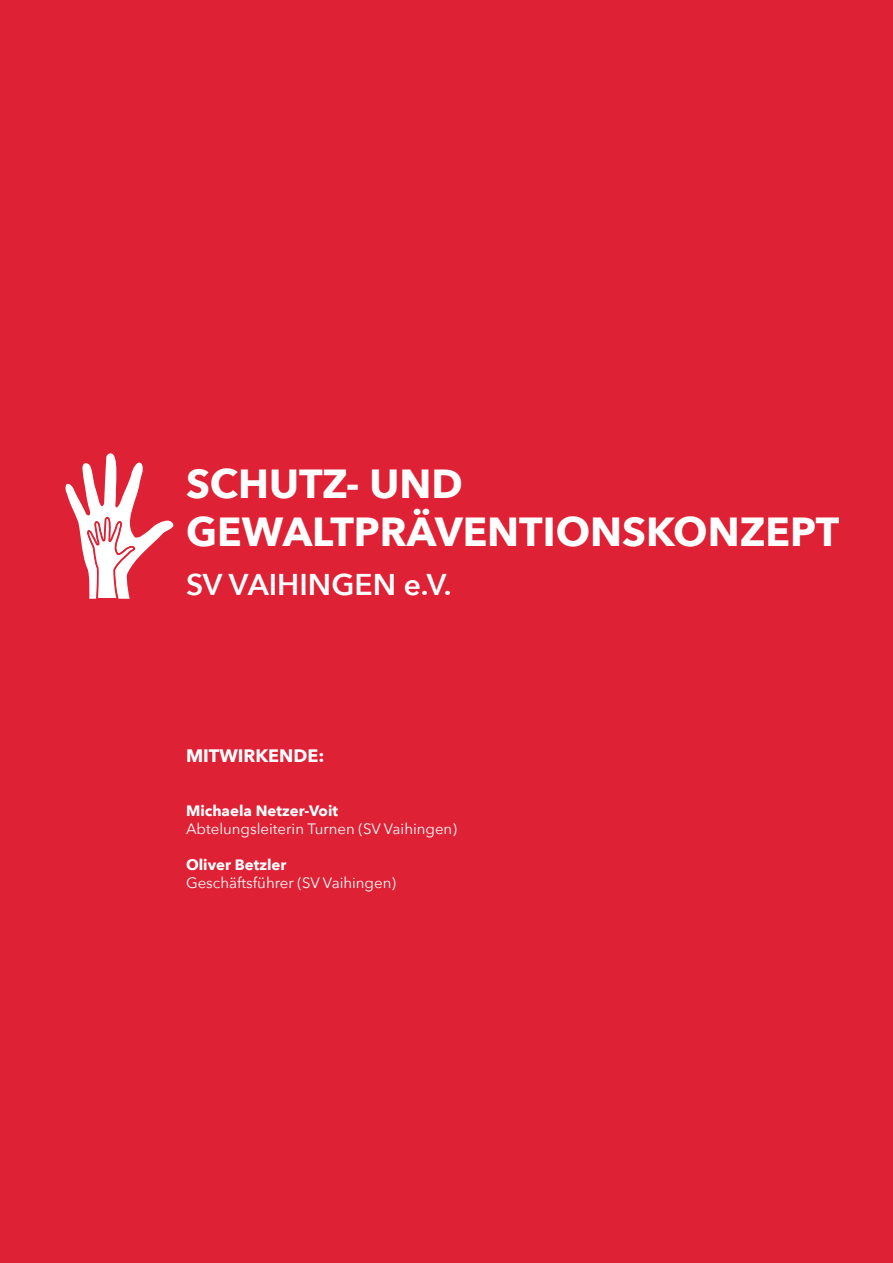
<style>
.page{position:relative;width:893px;height:1263px;background:#df2135}
.page>*{position:absolute;margin:0;border:0;box-sizing:border-box;transform-origin:0 0}
.t1{font:700 40.5px "Avenir Next";color:#fff}
.t2{font:600 30px "Avenir Next";color:#fff}
.t3{font:700 18px "Avenir Next";color:#fff}
.t4{font:15px "Avenir Next";color:#fff}
.t5{font:700 15px "Avenir Next";color:#fff}
</style>
<div class="page">
<svg style="left:65px;top:453px;width:109px;height:146px"></svg>
<p class="t1" style="left:186px;top:448px;width:278px">SCHUTZ- UND</p>
<p class="t1" style="left:186px;top:497px;width:655px">GEWALTPRÄVENTIONSKONZEPT</p>
<p class="t2" style="left:186px;top:558px;width:267px">SV VAIHINGEN e.V.</p>
<p class="t3" style="left:186px;top:740px;width:140px">MITWIRKENDE:</p>
<p class="t5" style="left:186px;top:798px;width:154px">Michaela Netzer-Voit</p>
<p class="t4" style="left:186px;top:816px;width:272px">Abtelungsleiterin Turnen (SV Vaihingen)</p>
<p class="t5" style="left:186px;top:852px;width:102px">Oliver Betzler</p>
<p class="t4" style="left:186px;top:870px;width:211px">Geschäftsführer (SV Vaihingen)</p>
</div>
